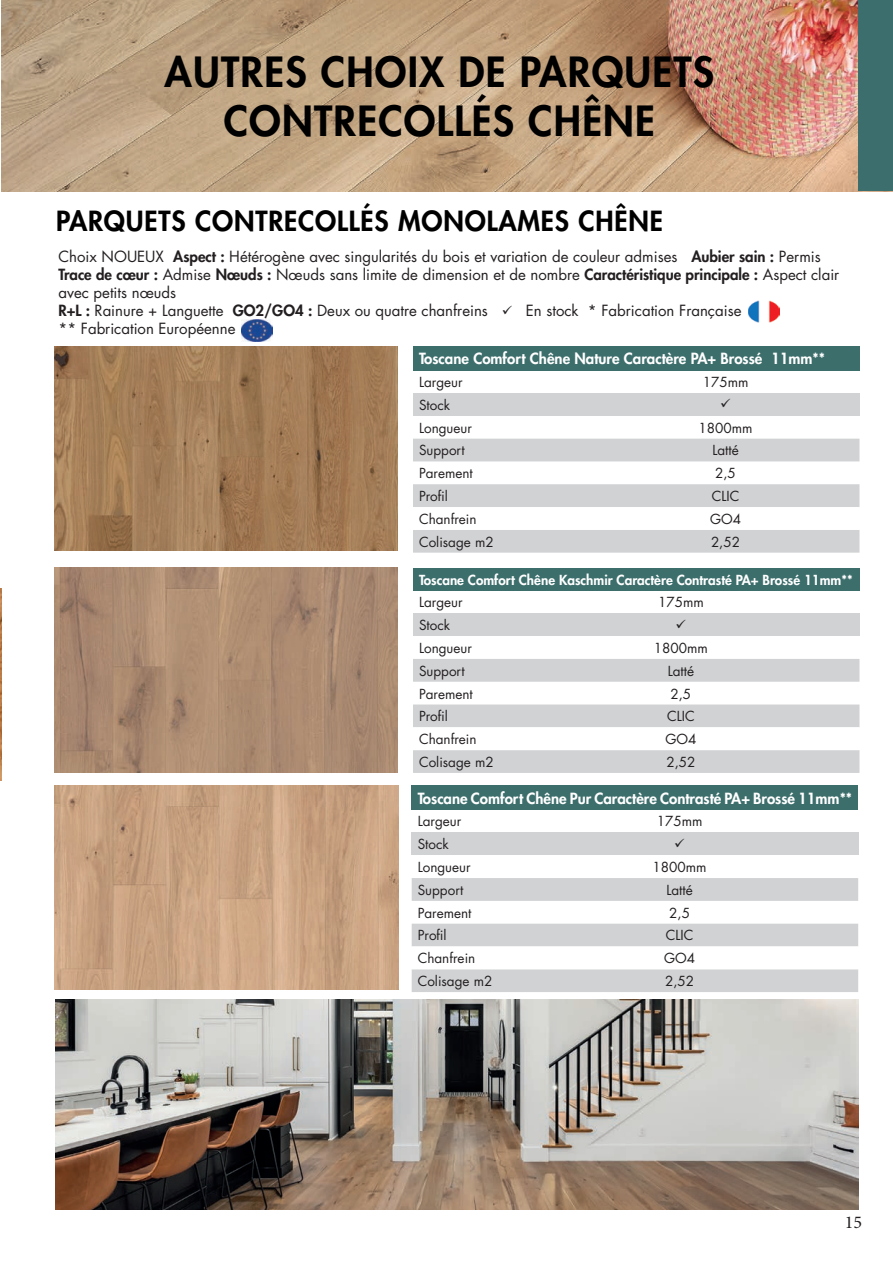
<style>
.page{position:relative;width:893px;height:1263px;background:#fff}
.page>*{position:absolute;margin:0;border:0;box-sizing:border-box;transform-origin:0 0}
.t1{font:800 40.5px "Futura LT";letter-spacing:.03em;color:#000}
.t2{font:800 27px "Futura LT";letter-spacing:.03em;color:#000}
.t3{font:18px "Minion Pro";color:#231f20}
.t4{font:15px/18px "Futura LT";color:#231f20}
.t5{font:800 15px "Futura LT";color:#fff}
.t6{font:13.5px "Futura LT";color:#231f20}
.t7{font:800 13.5px "Futura LT";color:#fff}
.s1{font-weight:800}
</style>
<div class="page">
<img style="left:54px;top:568px;width:344px;height:204px">
<div style="left:413px;top:568px;width:446px;height:22px;background:#3c6e6c"></div>
<div style="left:413px;top:613px;width:89px;height:23px;background:#d1d2d4"></div>
<div style="left:502px;top:613px;width:357px;height:23px;background:#d1d2d4"></div>
<svg style="left:413px;top:659px;width:446px;height:114px;fill:#d1d2d4"></svg>
<svg style="left:413px;top:727px;width:446px;height:23px"></svg>
<img style="left:54px;top:786px;width:344px;height:204px">
<div style="left:412px;top:786px;width:446px;height:24px;background:#3c6e6c"></div>
<div style="left:412px;top:832px;width:89px;height:23px;background:#d1d2d4"></div>
<div style="left:501px;top:832px;width:357px;height:23px;background:#d1d2d4"></div>
<svg style="left:412px;top:878px;width:446px;height:114px;fill:#d1d2d4"></svg>
<svg style="left:412px;top:946px;width:446px;height:23px"></svg>
<img style="left:0;top:589px;width:1px;height:191px">
<img style="left:54px;top:346px;width:344px;height:204px">
<div style="left:413px;top:346px;width:446px;height:24px;background:#3c6e6c"></div>
<div style="left:413px;top:393px;width:179px;height:23px;background:#d1d2d4"></div>
<div style="left:592px;top:393px;width:267px;height:23px;background:#d1d2d4"></div>
<svg style="left:413px;top:439px;width:446px;height:114px;fill:#d1d2d4"></svg>
<svg style="left:413px;top:507px;width:446px;height:23px"></svg>
<img style="left:1px;top:0;width:892px;height:191px">
<div style="left:859px;top:0;width:34px;height:190px;background:#3c6e6d"></div>
<img style="left:55px;top:1000px;width:804px;height:210px">
<img style="left:748px;top:301px;width:31px;height:22px">
<img style="left:242px;top:319px;width:31px;height:22px">
<p class="t1" style="left:164px;top:45px;width:551px">AUTRES CHOIX DE PARQUETS</p>
<p class="t1" style="left:224px;top:94px;width:433px">CONTRECOLLÉS CHÊNE</p>
<p class="t2" style="left:56px;top:203px;width:608px">PARQUETS CONTRECOLLÉS MONOLAMES CHÊNE</p>
<p class="t4" style="left:58px;top:247px;width:764px">Choix NOUEUX <span class="s1">Aspect :</span> Hétérogène avec singularités du bois et variation de couleur admises <span class="s1">Aubier sain :</span> Permis</p>
<p class="t4" style="left:58px;top:265px;width:782px"><span class="s1">Trace de cœur :</span> Admise <span class="s1">Nœuds :</span> Nœuds sans limite de dimension et de nombre <span class="s1">Caractéristique principale :</span> Aspect clair avec petits nœuds</p>
<p class="t4" style="left:58px;top:301px;width:684px"><span class="s1">R+L :</span> Rainure + Languette <span class="s1">GO2/GO4 :</span> Deux ou quatre chanfreins ✓ En stock * Fabrication Française</p>
<p class="t4" style="left:58px;top:319px;width:179px">** Fabrication Européenne</p>
<p class="t5" style="left:419px;top:349px;width:407px">Toscane Comfort Chêne Nature Caractère PA+ Brossé 11mm**</p>
<p class="t6" style="left:419px;top:373px;width:45px">Largeur</p>
<p class="t6" style="left:703px;top:373px;width:47px">175mm</p>
<p class="t6" style="left:419px;top:396px;width:33px">Stock</p>
<p class="t6" style="left:419px;top:419px;width:54px">Longueur</p>
<p class="t6" style="left:698px;top:419px;width:56px">1800mm</p>
<p class="t6" style="left:419px;top:442px;width:47px">Support</p>
<p class="t6" style="left:712px;top:442px;width:28px">Latté</p>
<p class="t6" style="left:419px;top:465px;width:55px">Parement</p>
<p class="t6" style="left:715px;top:465px;width:22px">2,5</p>
<p class="t6" style="left:419px;top:487px;width:30px">Profil</p>
<p class="t6" style="left:712px;top:487px;width:29px">CLIC</p>
<p class="t6" style="left:419px;top:510px;width:59px">Chanfrein</p>
<p class="t6" style="left:710px;top:510px;width:33px">GO4</p>
<p class="t6" style="left:419px;top:533px;width:76px">Colisage m2</p>
<p class="t6" style="left:711px;top:533px;width:31px">2,52</p>
<p class="t7" style="left:419px;top:570px;width:435px">Toscane Comfort Chêne Kaschmir Caractère Contrasté PA+ Brossé 11mm**</p>
<p class="t6" style="left:419px;top:594px;width:45px">Largeur</p>
<p class="t6" style="left:658px;top:594px;width:47px">175mm</p>
<p class="t6" style="left:419px;top:616px;width:33px">Stock</p>
<p class="t6" style="left:419px;top:639px;width:54px">Longueur</p>
<p class="t6" style="left:654px;top:639px;width:56px">1800mm</p>
<p class="t6" style="left:419px;top:662px;width:47px">Support</p>
<p class="t6" style="left:668px;top:662px;width:28px">Latté</p>
<p class="t6" style="left:419px;top:685px;width:55px">Parement</p>
<p class="t6" style="left:670px;top:685px;width:22px">2,5</p>
<p class="t6" style="left:419px;top:708px;width:30px">Profil</p>
<p class="t6" style="left:667px;top:708px;width:29px">CLIC</p>
<p class="t6" style="left:419px;top:730px;width:59px">Chanfrein</p>
<p class="t6" style="left:665px;top:730px;width:33px">GO4</p>
<p class="t6" style="left:419px;top:753px;width:76px">Colisage m2</p>
<p class="t6" style="left:666px;top:753px;width:31px">2,52</p>
<p class="t5" style="left:418px;top:788px;width:436px">Toscane Comfort Chêne Pur Caractère Contrasté PA+ Brossé 11mm**</p>
<p class="t6" style="left:418px;top:813px;width:45px">Largeur</p>
<p class="t6" style="left:657px;top:813px;width:47px">175mm</p>
<p class="t6" style="left:418px;top:836px;width:33px">Stock</p>
<p class="t6" style="left:418px;top:858px;width:54px">Longueur</p>
<p class="t6" style="left:653px;top:858px;width:56px">1800mm</p>
<p class="t6" style="left:418px;top:881px;width:47px">Support</p>
<p class="t6" style="left:666px;top:881px;width:28px">Latté</p>
<p class="t6" style="left:418px;top:904px;width:55px">Parement</p>
<p class="t6" style="left:669px;top:904px;width:22px">2,5</p>
<p class="t6" style="left:418px;top:927px;width:30px">Profil</p>
<p class="t6" style="left:666px;top:927px;width:29px">CLIC</p>
<p class="t6" style="left:418px;top:950px;width:59px">Chanfrein</p>
<p class="t6" style="left:664px;top:950px;width:33px">GO4</p>
<p class="t6" style="left:418px;top:972px;width:76px">Colisage m2</p>
<p class="t6" style="left:665px;top:972px;width:31px">2,52</p>
<p class="t3" style="left:845px;top:1210px;width:19px">15</p>
</div>
